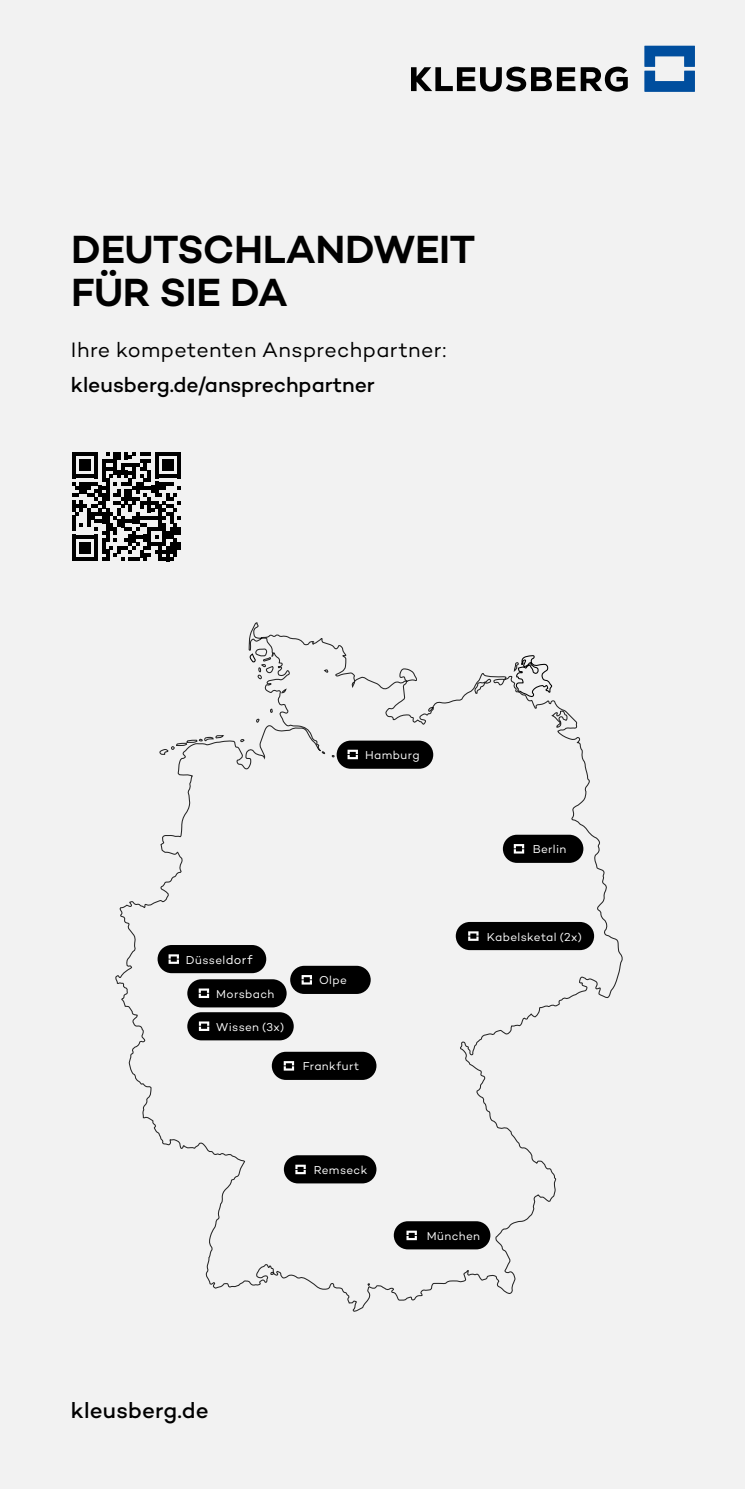
<style>
.page{position:relative;width:745px;height:1489px;background:#fff}
.page>*{position:absolute;margin:0;border:0;box-sizing:border-box;transform-origin:0 0}
.t1{font:600 40px/42.5px "Campton";letter-spacing:-.01em;color:#000}
.t2{font:500 22.5px "Campton";letter-spacing:.005em;color:#000}
.t3{font:21.25px "Campton";letter-spacing:.02em;color:#000}
.t4{font:500 21.25px "Campton";letter-spacing:-.005em;color:#000}
.t5{font:11.75px "Campton";letter-spacing:.03em;color:#fff}
.s1{font-size:12.5px}
</style>
<div class="page">
<div style="left:0;top:0;width:744px;height:1488px;background:#f2f2f2"></div>
<svg style="left:644px;top:46px;width:50px;height:46px"></svg>
<svg style="left:411px;top:67px;width:216px;height:25px"></svg>
<svg style="left:115px;top:634px;width:508px;height:678px"></svg>
<svg style="left:256px;top:716px;width:3px;height:8px"></svg>
<svg style="left:239px;top:736px;width:6px;height:7px"></svg>
<svg style="left:248px;top:622px;width:26px;height:57px"></svg>
<svg style="left:269px;top:706px;width:4px;height:7px"></svg>
<svg style="left:158px;top:734px;width:66px;height:21px"></svg>
<div style="left:336px;top:740px;width:97px;height:28px;background:#000;border-radius:14px"></div>
<div style="left:157px;top:945px;width:109px;height:28px;background:#000;border-radius:14px"></div>
<div style="left:271px;top:1051px;width:105px;height:28px;background:#000;border-radius:14px"></div>
<div style="left:393px;top:1221px;width:97px;height:28px;background:#000;border-radius:14px"></div>
<div style="left:502px;top:834px;width:81px;height:28px;background:#000;border-radius:14px"></div>
<div style="left:290px;top:965px;width:80px;height:28px;background:#000;border-radius:14px"></div>
<svg style="left:301px;top:975px;width:11px;height:9px"></svg>
<div style="left:187px;top:1012px;width:106px;height:28px;background:#000;border-radius:14px"></div>
<svg style="left:199px;top:1021px;width:10px;height:9px"></svg>
<div style="left:187px;top:979px;width:99px;height:28px;background:#000;border-radius:14px"></div>
<svg style="left:198px;top:988px;width:11px;height:9px"></svg>
<svg style="left:283px;top:1061px;width:11px;height:9px"></svg>
<svg style="left:406px;top:1230px;width:10px;height:10px"></svg>
<div style="left:284px;top:1155px;width:92px;height:28px;background:#000;border-radius:14px"></div>
<svg style="left:295px;top:1164px;width:10px;height:10px"></svg>
<svg style="left:168px;top:954px;width:11px;height:9px"></svg>
<svg style="left:347px;top:749px;width:11px;height:10px"></svg>
<svg style="left:513px;top:844px;width:11px;height:9px"></svg>
<div style="left:455px;top:921px;width:138px;height:29px;background:#000;border-radius:14px"></div>
<svg style="left:468px;top:931px;width:10px;height:9px"></svg>
<svg style="left:72px;top:452px;width:109px;height:109px"></svg>
<h1 class="t1" style="left:71px;top:227px;width:405px">DEUTSCHLANDWEIT<br>FÜR SIE DA</h1>
<h3 class="t3" style="left:71px;top:336px;width:377px">Ihre kompetenten Ansprechpartner:</h3>
<h3 class="t4" style="left:71px;top:371px;width:305px">kleusberg.de/ansprechpartner</h3>
<p class="t5" style="left:365px;top:748px;width:56px">Hamburg</p>
<p class="t5" style="left:186px;top:952px;width:68px">Düssel<span class="s1">dorf</span></p>
<p class="t5" style="left:216px;top:986px;width:60px">Morsbach</p>
<p class="t5" style="left:216px;top:1019px;width:70px">Wissen (3x)</p>
<p class="t5" style="left:319px;top:973px;width:29px">Olpe</p>
<p class="t5" style="left:302px;top:1059px;width:58px">Frankfurt</p>
<p class="t5" style="left:532px;top:842px;width:35px">Berlin</p>
<p class="t5" style="left:486px;top:929px;width:96px">Kabelsketal (2x)</p>
<p class="t5" style="left:313px;top:1162px;width:55px">Remseck</p>
<p class="t5" style="left:426px;top:1228px;width:55px">München</p>
<h2 class="t2" style="left:71px;top:1395px;width:139px">kleusberg.de</h2>
</div>
